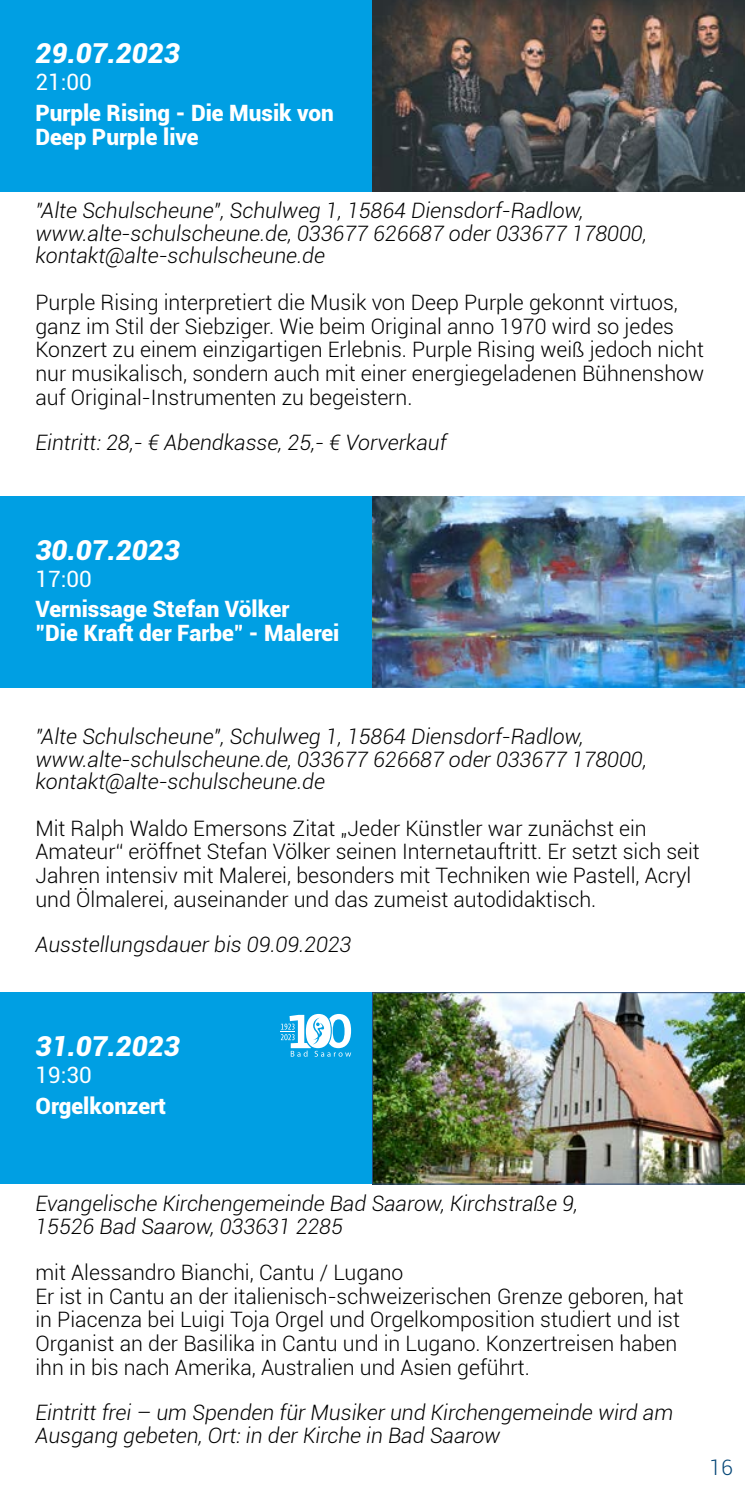
<style>
.page{position:relative;width:745px;height:1489px;background:#fff}
.page>*{position:absolute;margin:0;border:0;box-sizing:border-box;transform-origin:0 0}
.t1{font:italic 900 27.5px "Roboto";color:#fff}
.t2{font:900 22.5px/23.8px "Roboto";color:#fff}
.t3{font:22.5px "Roboto";color:#fff}
.t4{font:300 21.25px/23.8px "Roboto";color:#000}
.t5{font:italic 300 21.25px/22.5px "Roboto";color:#000}
.t6{font:300 21.25px "Roboto";color:#034576}
</style>
<div class="page">
<div style="left:0;top:0;width:372px;height:191px;background:#009fe3"></div>
<div style="left:0;top:496px;width:372px;height:191px;background:#009fe3"></div>
<div style="left:0;top:992px;width:372px;height:191px;background:#009fe3"></div>
<img style="left:372px;top:0;width:372px;height:191px">
<img style="left:372px;top:496px;width:372px;height:191px">
<img style="left:372px;top:992px;width:372px;height:192px">
<svg style="left:280px;top:1013px;width:71px;height:43px"></svg>
<p class="t1" style="left:35px;top:34px;width:145px">29.07.2023</p>
<p class="t3" style="left:35px;top:66px;width:58px">21:00</p>
<p class="t2" style="left:35px;top:100px;width:300px">Purple Rising - Die Musik von<br>Deep Purple live</p>
<p class="t5" style="left:35px;top:199px;width:612px">"Alte Schulscheune" , Schulweg 1 , 15864 Diensdorf-Radlow , www.alte-schulscheune.de , 033677 626687 oder 033677 178000 , kontakt@alte-schulscheune.de</p>
<p class="t4" style="left:35px;top:289px;width:669px">Purple Rising interpretiert die Musik von Deep Purple gekonnt virtuos, ganz im Stil der Siebziger. Wie beim Original anno 1970 wird so jedes Konzert zu einem einzigartigen Erlebnis. Purple Rising weiß jedoch nicht nur musikalisch, sondern auch mit einer energiegeladenen Bühnenshow auf Original-Instrumenten zu begeistern.</p>
<p class="t5" style="left:35px;top:430px;width:412px">Eintritt: 28,- € Abendkasse, 25,- € Vorverkauf</p>
<p class="t1" style="left:35px;top:530px;width:145px">30.07.2023</p>
<p class="t3" style="left:35px;top:562px;width:58px">17:00</p>
<p class="t2" style="left:35px;top:596px;width:305px">Vernissage Stefan Völker<br>"Die Kraft der Farbe" - Malerei</p>
<p class="t5" style="left:35px;top:724px;width:612px">"Alte Schulscheune" , Schulweg 1 , 15864 Diensdorf-Radlow , www.alte-schulscheune.de , 033677 626687 oder 033677 178000 , kontakt@alte-schulscheune.de</p>
<p class="t4" style="left:35px;top:815px;width:665px">Mit Ralph Waldo Emersons Zitat „Jeder Künstler war zunächst ein Amateur“ eröffnet Stefan Völker seinen Internetauftritt. Er setzt sich seit Jahren intensiv mit Malerei, besonders mit Techniken wie Pastell, Acryl und Ölmalerei, auseinander und das zumeist autodidaktisch.</p>
<p class="t5" style="left:35px;top:932px;width:317px">Ausstellungsdauer bis 09.09.2023</p>
<p class="t1" style="left:35px;top:1026px;width:145px">31.07.2023</p>
<p class="t3" style="left:35px;top:1059px;width:58px">19:30</p>
<p class="t2" style="left:35px;top:1092px;width:132px">Orgelkonzert</p>
<p class="t5" style="left:35px;top:1191px;width:544px">Evangelische Kirchengemeinde Bad Saarow , Kirchstraße 9 ,<br>15526 Bad Saarow , 033631 2285</p>
<p class="t4" style="left:35px;top:1259px;width:649px">mit Alessandro Bianchi, Cantu / Lugano<br>Er ist in Cantu an der italienisch-schweizerischen Grenze geboren, hat in Piacenza bei Luigi Toja Orgel und Orgelkomposition studiert und ist Organist an der Basilika in Cantu und in Lugano. Konzertreisen haben ihn in bis nach Amerika, Australien und Asien geführt.</p>
<p class="t5" style="left:35px;top:1400px;width:639px">Eintritt frei – um Spenden für Musiker und Kirchengemeinde wird am<br>Ausgang gebeten , Ort: in der Kirche in Bad Saarow</p>
<p class="t6" style="left:709px;top:1452px;width:25px">16</p>
</div>
